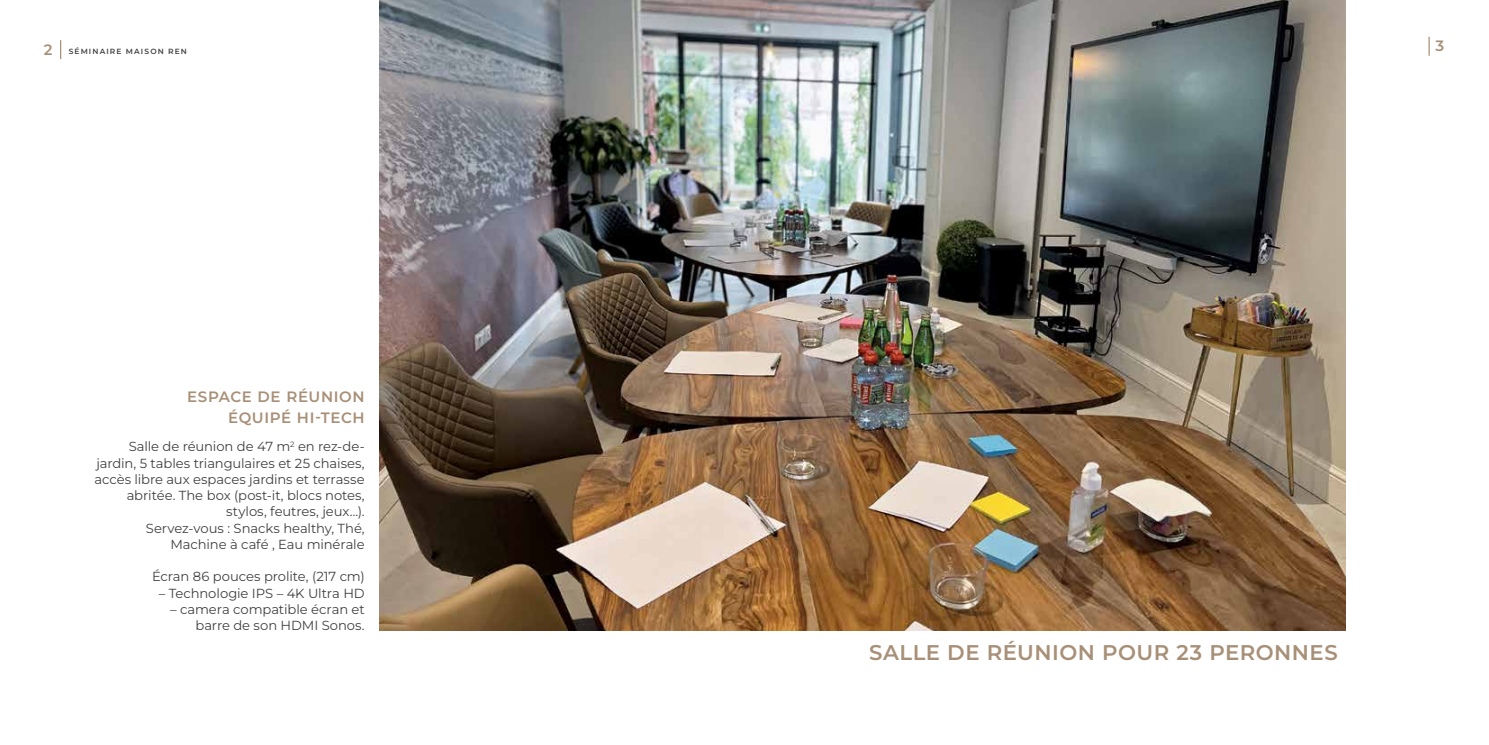
<style>
.page{position:relative;width:1489px;height:745px;background:#fff}
.page>*{position:absolute;margin:0;border:0;box-sizing:border-box;transform-origin:0 0}
.t1{font:100 21.25px "Montserrat";letter-spacing:.02em;color:#a89078}
.t2{font:100 15px/21.2px "Montserrat";letter-spacing:.04em;color:#a89078;text-align:right}
.t3{font:100 13.12px/16.2px "Montserrat";letter-spacing:-.005em;color:#414141;text-align:right}
.t4{font:100 7.5px "Montserrat";letter-spacing:.15em;color:#414141}
.s1{font-size:15px;color:#a89078}
</style>
<div class="page">
<svg style="left:60px;top:40px;width:1px;height:19px"></svg>
<svg style="left:1428px;top:37px;width:1px;height:19px"></svg>
<img style="left:380px;top:0;width:965px;height:629px">
<p class="t4" style="left:44px;top:46px;width:145px"><span class="s1">2</span> SÉMINAIRE MAISON REN</p>
<p class="t2" style="left:1435px;top:35px;width:10px">3</p>
<p class="t2" style="left:187px;top:385px;width:179px">ESPACE DE RÉUNION<br>ÉQUIPÉ HI-TECH</p>
<p class="t3" style="left:94px;top:438px;width:272px">Salle de réunion de 47 m<sup>2</sup> en rez-de&shy;jardin, 5 tables triangulaires et 25 chaises, accès libre aux espaces jardins et terrasse abritée. The box (post-it, blocs notes, stylos, feutres, jeux…).<br>Servez-vous : Snacks healthy, Thé, Machine à café , Eau minérale</p>
<p class="t3" style="left:152px;top:568px;width:214px">Écran 86 pouces prolite, (217 cm)</p>
<p class="t3" style="left:159px;top:584px;width:207px">– Technologie IPS – 4K Ultra HD</p>
<p class="t3" style="left:170px;top:600px;width:196px">– camera compatible écran et barre de son HDMI Sonos.</p>
<h1 class="t1" style="left:869px;top:637px;width:470px">SALLE DE RÉUNION POUR 23 PERONNES</h1>
</div>
